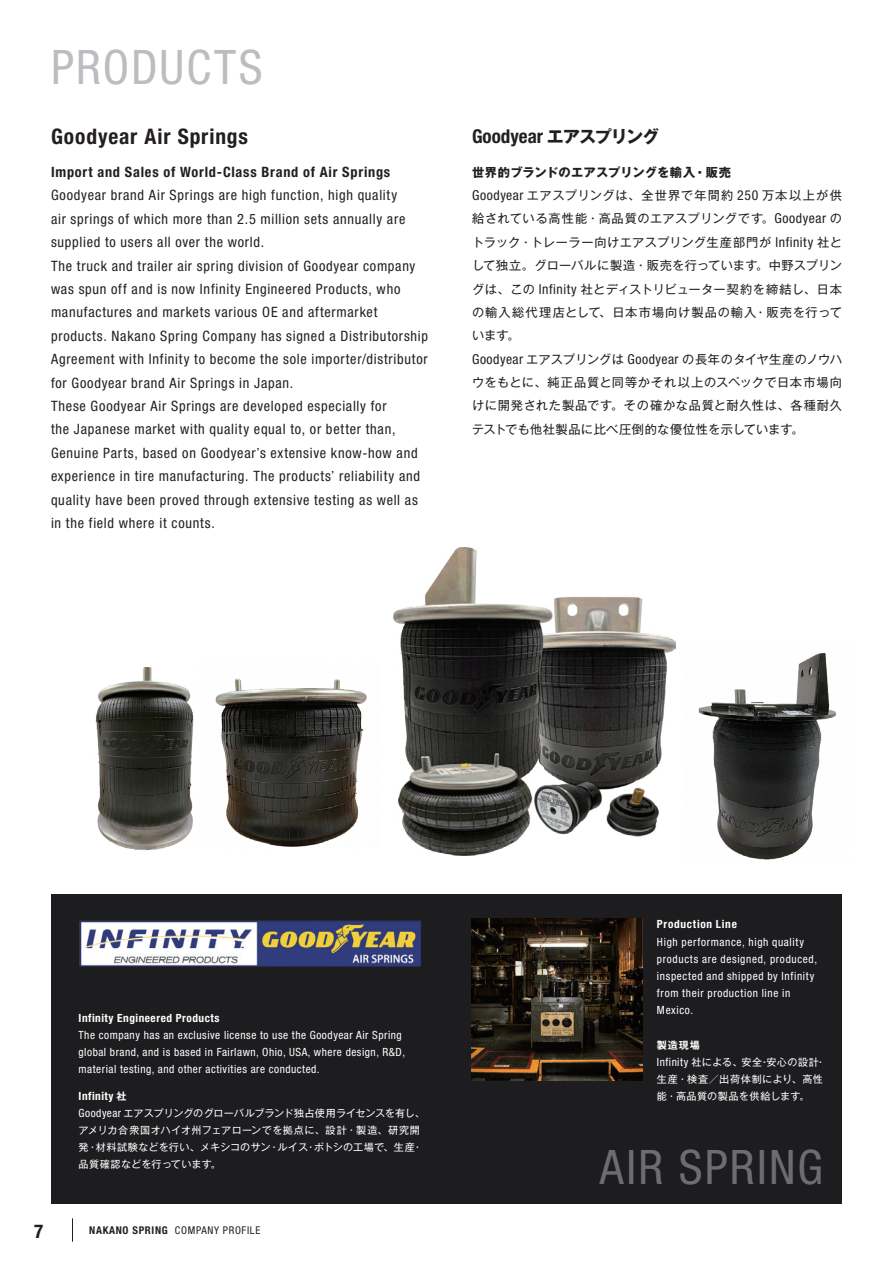
<style>
.page{position:relative;width:893px;height:1263px;background:#fff}
.page>*{position:absolute;margin:0;border:0;box-sizing:border-box;transform-origin:0 0}
.t1{font:condensed 47.55px "Helvetica Neue";letter-spacing:.045em;color:#6c6d70}
.t2{font:condensed 47.55px "Helvetica Neue";letter-spacing:.045em;color:#bcbdc0}
.t3{font:700 condensed 21.45px "Helvetica Neue";letter-spacing:.04em;color:#231f20}
.t4{font:700 condensed 19.05px "Helvetica Neue";color:#231f20}
.t5{font:condensed 14.25px/23.4px "Helvetica Neue";letter-spacing:.05em;color:#231f20}
.t6{font:700 condensed 14.25px "Helvetica Neue";letter-spacing:.055em;color:#231f20}
.t7{font:12.15px/23.4px "Gothic MB101 Pr 6";letter-spacing:.05em;color:#231f20;text-align:justify}
.t8{font:700 12.15px "Gothic MB101 Pr 6";letter-spacing:.02em;color:#231f20}
.t9{font:condensed 11.25px/17px "Helvetica Neue";letter-spacing:.045em;color:#fff}
.t10{font:700 condensed 11.25px "Helvetica Neue";letter-spacing:.045em;color:#fff}
.t11{font:condensed 10.65px "Helvetica Neue";letter-spacing:.06em;color:#231f20}
.t12{font:10.05px/17px "Gothic MB101 Pr 6";letter-spacing:.025em;color:#fff}
.t13{font:10.05px/17px "Gothic MB101 Pr 6";letter-spacing:.045em;color:#fff}
.t14{font:700 10.05px "Gothic MB101 Pr 6 De";color:#fff}
.s1{font-family:"Gothic MB101 Pr 6";font-stretch:normal;font-size:12.75px}
.s2{font-family:"Gothic MB101 Pr 6";font-stretch:normal;font-size:16.95px}
.s3{font-family:"Helvetica Neue";font-stretch:condensed;font-size:13.65px}
.s4{font-family:"Gothic MB101 Pr 6 De";font-stretch:normal;font-size:10.05px}
.s5{font-family:"Helvetica Neue";font-stretch:condensed;font-size:11.25px}
.s6{font-weight:700}
</style>
<div class="page">
<svg style="left:72px;top:1218px;width:1px;height:24px"></svg>
<div style="left:51px;top:894px;width:791px;height:309px;background:#1d1d20"></div>
<img style="left:79px;top:920px;width:341px;height:46px">
<img style="left:472px;top:918px;width:170px;height:162px">
<img style="left:393px;top:547px;width:283px;height:308px">
<img style="left:95px;top:667px;width:99px;height:184px">
<img style="left:215px;top:678px;width:152px;height:169px">
<img style="left:698px;top:653px;width:139px;height:207px">
<p class="t2" style="left:51px;top:40px;width:213px">PRODUCTS</p>
<p class="t3" style="left:51px;top:124px;width:199px">Goodyear Air Springs</p>
<p class="t6" style="left:51px;top:163px;width:341px">Import and Sales of World-Class Brand of Air Springs</p>
<p class="t5" style="left:51px;top:184px;width:356px">Goodyear brand Air Springs are high function, high quality air springs of which more than 2.5 million sets annually are supplied to users all over the world.</p>
<p class="t5" style="left:51px;top:254px;width:379px">The truck and trailer air spring division of Goodyear company was spun off and is now Infinity Engineered Products, who manufactures and markets various OE and aftermarket products. Nakano Spring Company has signed a Distributorship</p>
<p class="t5" style="left:51px;top:347px;width:378px">Agreement with Infinity to become the sole importer/distributor for Goodyear brand Air Springs in Japan.</p>
<p class="t5" style="left:51px;top:394px;width:371px">These Goodyear Air Springs are developed especially for<br>the Japanese market with quality equal to, or better than, Genuine Parts, based on Goodyear<span class="s1">ʼ</span>s extensive know-how and experience in tire manufacturing. The products<span class="s1">ʼ</span> reliability and quality have been proved through extensive testing as well as in the field where it counts.</p>
<p class="t4" style="left:472px;top:124px;width:189px">Goodyear <span class="s2">エアスプリング</span></p>
<p class="t8" style="left:472px;top:162px;width:261px">世界的ブランドのエアスプリングを輸入・販売</p>
<p class="t7" style="left:472px;top:183px;width:371px"><span class="s3">Goodyear</span> エアスプリングは、全世界で年間約 <span class="s3">250</span> 万本以上が供給されている高性能・高品質のエアスプリングです。<span class="s3">Goodyear</span> のトラック・トレーラー向けエアスプリング生産部門が <span class="s3">Infinity</span> 社として独立。グローバルに製造・販売を行っています。中野スプリングは、この <span class="s3">Infinity</span> 社とディストリビューター契約を締結し、日本の輸入総代理店として、日本市場向け製品の輸入・販売を行っています。</p>
<p class="t7" style="left:472px;top:347px;width:371px"><span class="s3">Goodyear</span> エアスプリングは <span class="s3">Goodyear</span> の長年のタイヤ生産のノウハウをもとに、純正品質と同等かそれ以上のスペックで日本市場向けに開発された製品です。その確かな品質と耐久性は、各種耐久テストでも他社製品に比べ圧倒的な優位性を示しています。</p>
<p class="t10" style="left:79px;top:1011px;width:142px">Infinity Engineered Products</p>
<p class="t9" style="left:79px;top:1026px;width:328px">The company has an exclusive license to use the Goodyear Air Spring global brand, and is based in Fairlawn, Ohio, USA, where design, R&amp;D, material testing, and other activities are conducted.</p>
<p class="t10" style="left:79px;top:1089px;width:50px">Infinity <span class="s4">社</span></p>
<p class="t12" style="left:79px;top:1104px;width:348px"><span class="s5">Goodyear</span> エアスプリングのグローバルブランド独占使用ライセンスを有し、アメリカ合衆国オハイオ州フェアローンでを拠点に、設計・製造、研究開発・材料試験などを行い、メキシコのサン・ルイス・ポトシの工場で、生産・品質確認などを行っています。</p>
<h3 class="t4" style="left:34px;top:1219px;width:11px">7</h3>
<p class="t11" style="left:89px;top:1224px;width:173px"><span class="s6">NAKANO SPRING</span> COMPANY PROFILE</p>
<p class="t10" style="left:657px;top:918px;width:81px">Production Line</p>
<p class="t9" style="left:657px;top:933px;width:162px">High performance, high quality products are designed, produced, inspected and shipped by Infinity from their production line in<br>Mexico.</p>
<p class="t14" style="left:657px;top:1036px;width:44px">製造現場</p>
<p class="t13" style="left:657px;top:1052px;width:170px"><span class="s5">Infinity</span> 社による、安全・安心の設計・生産・検査／出荷体制により、高性能・高品質の製品を供給します。</p>
<p class="t1" style="left:600px;top:1140px;width:225px">AIR SPRING</p>
</div>
